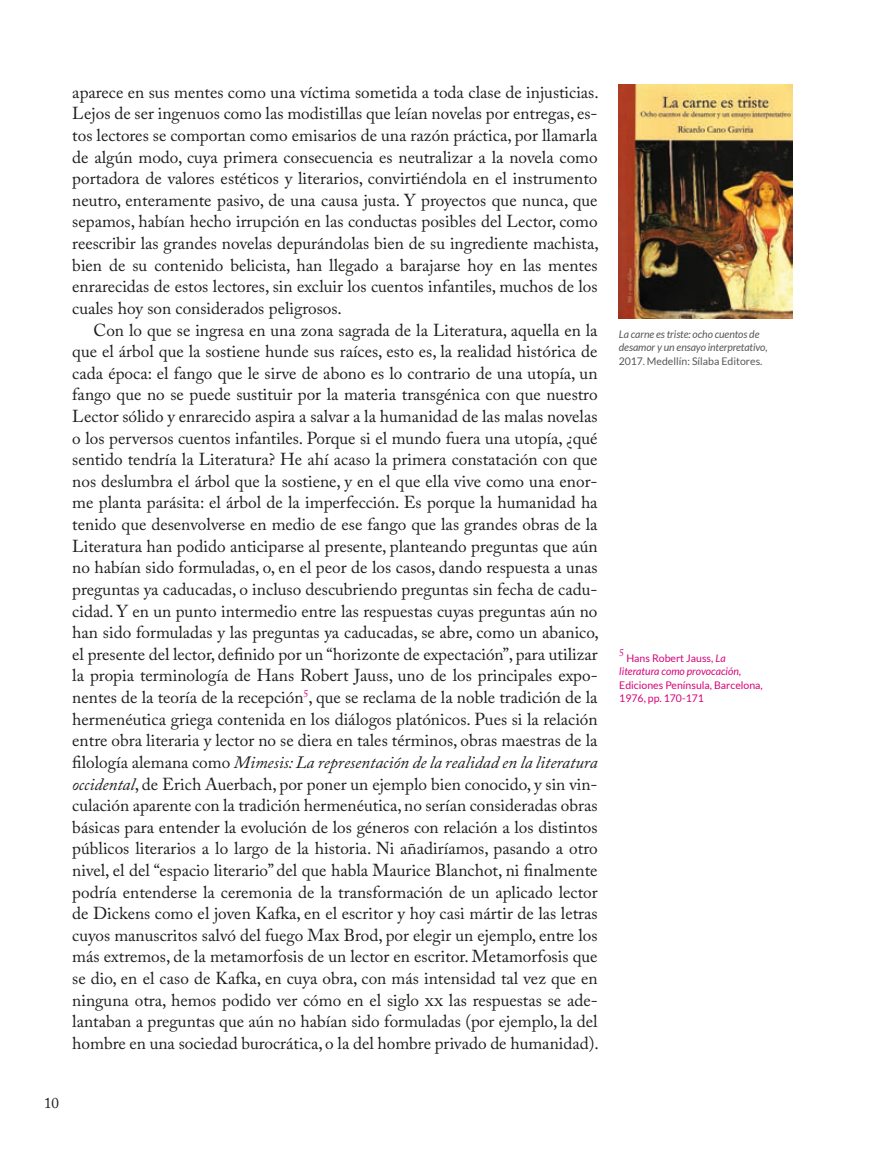
<style>
.page{position:relative;width:872px;height:1149px;background:#fff}
.page>*{position:absolute;margin:0;border:0;box-sizing:border-box;transform-origin:0 0}
.t1{font:17.25px/21.6px "Adobe Caslon Pro";color:#1d1d1b;text-align:justify}
.t2{font:15px "Adobe Caslon Pro";color:#1d1d1b}
.t3{font:10.5px/13.5px "Lato";color:#d50478}
.t4{font:italic 10.5px/13.5px "Lato";letter-spacing:-.01em;color:#575756}
.t5{font:10.5px "Lato";color:#575756}
.t6{font:10.05px "Adobe Caslon Pro";color:#d50478}
.s1{font-style:italic}
</style>
<div class="page">
<img style="left:619px;top:85px;width:173px;height:234px">
<p class="t1" style="left:72px;top:81px;width:528px">aparece en sus mentes como una víctima sometida a toda clase de injusticias.<br>Lejos de ser ingenuos como las modistillas que leían novelas por entregas, es&shy;tos lectores se comportan como emisarios de una razón práctica, por llamarla de algún modo, cuya primera consecuencia es neutralizar a la novela como portadora de valores estéticos y literarios, convirtiéndola en el instrumento neutro, enteramente pasivo, de una causa justa. Y proyectos que nunca, que sepamos, habían hecho irrupción en las conductas posibles del Lector, como reescribir las grandes novelas depurándolas bien de su ingrediente machista, bien de su contenido belicista, han llegado a barajarse hoy en las mentes enrarecidas de estos lectores, sin excluir los cuentos infantiles, muchos de los cuales hoy son considerados peligrosos.</p>
<p class="t1" style="left:72px;top:319px;width:528px;text-indent:21px">Con lo que se ingresa en una zona sagrada de la Literatura, aquella en la que el árbol que la sostiene hunde sus raíces, esto es, la realidad histórica de cada época: el fango que le sirve de abono es lo contrario de una utopía, un fango que no se puede sustituir por la materia transgénica con que nuestro Lector sólido y enrarecido aspira a salvar a la humanidad de las malas novelas o los perversos cuentos infantiles. Porque si el mundo fuera una utopía, ¿qué sentido tendría la Literatura? He ahí acaso la primera constatación con que nos deslumbra el árbol que la sostiene, y en el que ella vive como una enor&shy;me planta parásita: el árbol de la imperfección. Es porque la humanidad ha tenido que desenvolverse en medio de ese fango que las grandes obras de la Literatura han podido anticiparse al presente, planteando preguntas que aún no habían sido formuladas, o, en el peor de los casos, dando respuesta a unas preguntas ya caducadas, o incluso descubriendo preguntas sin fecha de cadu&shy;cidad. Y en un punto intermedio entre las respuestas cuyas preguntas aún no han sido formuladas y las preguntas ya caducadas, se abre, como un abanico, el presente del lector, definido por un “horizonte de expectación”, para utilizar la propia terminología de Hans Robert Jauss, uno de los principales expo&shy;nentes de la teoría de la recepción<sup>5</sup>, que se reclama de la noble tradición de la hermenéutica griega contenida en los diálogos platónicos. Pues si la relación entre obra literaria y lector no se diera en tales términos, obras maestras de la filología alemana como <span class="s1">Mimesis: La representación de la realidad en la literatura occidental</span>, de Erich Auerbach, por poner un ejemplo bien conocido, y sin vin&shy;culación aparente con la tradición hermenéutica, no serían consideradas obras básicas para entender la evolución de los géneros con relación a los distintos públicos literarios a lo largo de la historia. Ni añadiríamos, pasando a otro nivel, el del “espacio literario” del que habla Maurice Blanchot, ni finalmente podría entenderse la ceremonia de la transformación de un aplicado lector de Dickens como el joven Kafka, en el escritor y hoy casi mártir de las letras cuyos manuscritos salvó del fuego Max Brod, por elegir un ejemplo, entre los más extremos, de la metamorfosis de un lector en escritor. Metamorfosis que se dio, en el caso de Kafka, en cuya obra, con más intensidad tal vez que en ninguna otra, hemos podido ver cómo en el siglo xx las respuestas se ade&shy;lantaban a preguntas que aún no habían sido formuladas (por ejemplo, la del hombre en una sociedad burocrática, o la del hombre privado de humanidad).</p>
<p class="t2" style="left:44px;top:1093px;width:17px">10</p>
<p class="t4" style="left:619px;top:327px;width:150px">La carne es triste: ocho cuentos de desamor y un ensayo interpretativo,</p>
<p class="t5" style="left:619px;top:355px;width:145px">2017. Medellín: Sílaba Editores.</p>
<p class="t6" style="left:619px;top:646px;width:7px">5</p>
<p class="t3" style="left:619px;top:650px;width:145px;text-indent:7px">Hans Robert Jauss, <span class="s1">La literatura como provocación</span>,<br>Ediciones Península, Barcelona,<br>1976, pp. 170-171</p>
</div>
